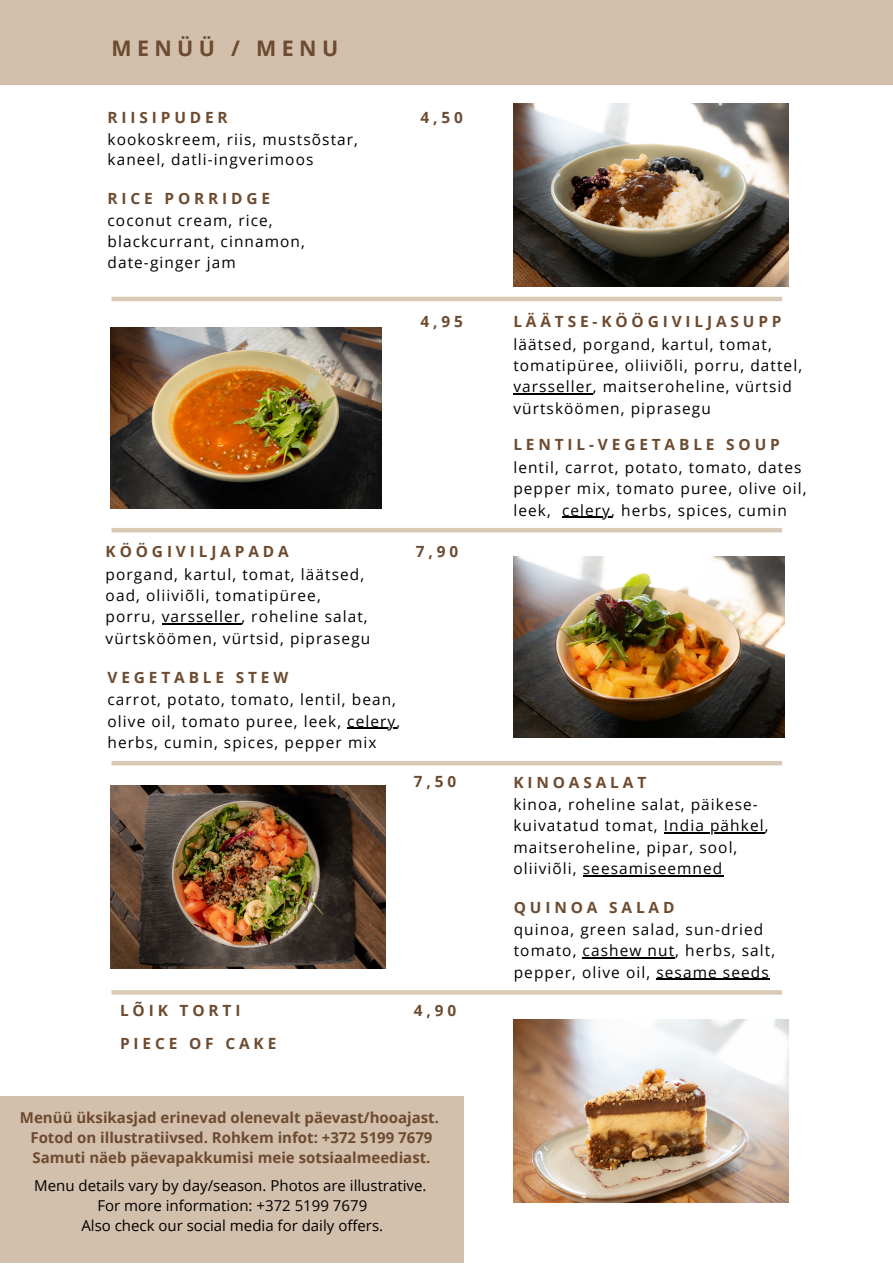
<style>
.page{position:relative;width:893px;height:1264px;background:#fff}
.page>*{position:absolute;margin:0;border:0;box-sizing:border-box;transform-origin:0 0}
.t1{font:700 21.45px "Open Sans";letter-spacing:.25em;color:#6d4b31}
.t2{font:15.45px/21.3px "Open Sans";letter-spacing:.07em;color:#000}
.t3{font:700 15.45px "Open Sans";letter-spacing:.25em;color:#6d4b31}
.t4{font:700 15px/20.2px "Open Sans";color:#6d4b31;text-align:center}
.t5{font:15px/20.2px "Open Sans";color:#000;text-align:center}
</style>
<div class="page">
<img style="left:513px;top:103px;width:275px;height:184px">
<img style="left:111px;top:327px;width:271px;height:181px">
<img style="left:513px;top:556px;width:271px;height:181px">
<img style="left:111px;top:785px;width:274px;height:183px">
<img style="left:513px;top:1019px;width:275px;height:183px">
<hr style="left:111px;top:297px;width:671px;height:4px;background:#d8cab5">
<hr style="left:111px;top:528px;width:671px;height:4px;background:#d8cab5">
<hr style="left:111px;top:761px;width:671px;height:4px;background:#d8cab5">
<svg style="left:111px;top:990px;width:671px;height:4px;background:#d9ccb8"></svg>
<div style="left:0;top:0;width:892px;height:84px;background:#d2bfac"></div>
<div style="left:0;top:1095px;width:463px;height:167px;background:#d2bfac"></div>
<hr style="left:513px;top:393px;width:80px;height:1px;background:#000">
<hr style="left:162px;top:623px;width:79px;height:1px;background:#000">
<hr style="left:664px;top:832px;width:100px;height:1px;background:#000">
<hr style="left:582px;top:875px;width:141px;height:1px;background:#000">
<hr style="left:562px;top:516px;width:49px;height:2px;background:#000">
<hr style="left:347px;top:727px;width:49px;height:2px;background:#000">
<hr style="left:582px;top:957px;width:93px;height:1px;background:#000">
<hr style="left:656px;top:978px;width:113px;height:2px;background:#000">
<p class="t1" style="left:111px;top:33px;width:228px">MENÜÜ / MENU</p>
<p class="t3" style="left:107px;top:106px;width:122px">RIISIPUDER</p>
<h2 class="t2" style="left:107px;top:128px;width:252px;line-height:20.9px">kookoskreem, riis, mustsõstar, kaneel, datli-ingverimoos</h2>
<p class="t3" style="left:107px;top:188px;width:164px">RICE PORRIDGE</p>
<h2 class="t2" style="left:107px;top:210px;width:199px;line-height:20.9px">coconut cream, rice, blackcurrant, cinnamon,</h2>
<h2 class="t2" style="left:107px;top:251px;width:130px">date-ginger jam</h2>
<p class="t3" style="left:420px;top:106px;width:44px">4,50</p>
<h2 class="t3" style="left:420px;top:311px;width:44px">4,95</h2>
<p class="t3" style="left:106px;top:540px;width:185px">KÖÖGIVILJAPADA</p>
<h2 class="t2" style="left:106px;top:563px;width:260px">porgand, kartul, tomat, läätsed, oad, oliiviõli, tomatipüree,</h2>
<p class="t2" style="left:106px;top:605px;width:266px">porru, varsseller, roheline salat, vürtsköömen, vürtsid, piprasegu</p>
<h2 class="t3" style="left:107px;top:666px;width:182px">VEGETABLE STEW</h2>
<h2 class="t2" style="left:107px;top:688px;width:294px">carrot, potato, tomato, lentil, bean, olive oil, tomato puree, leek, celery,</h2>
<h2 class="t2" style="left:107px;top:731px;width:270px">herbs, cumin, spices, pepper mix</h2>
<h2 class="t3" style="left:415px;top:540px;width:44px">7,90</h2>
<h2 class="t3" style="left:414px;top:770px;width:44px">7,50</h2>
<p class="t3" style="left:120px;top:999px;width:122px">LÕIK TORTI</p>
<p class="t3" style="left:414px;top:999px;width:44px">4,90</p>
<p class="t3" style="left:120px;top:1032px;width:158px">PIECE OF CAKE</p>
<p class="t4" style="left:20px;top:1106px;width:420px">Menüü üksikasjad erinevad olenevalt päevast/hooajast.<br>Fotod on illustratiivsed. Rohkem infot: +372 5199 7679<br>Samuti näeb päevapakkumisi meie sotsiaalmeediast.</p>
<p class="t5" style="left:34px;top:1174px;width:393px">Menu details vary by day/season. Photos are illustrative.<br>For more information: +372 5199 7679<br>Also check our social media for daily offers.</p>
<p class="t3" style="left:513px;top:311px;width:270px">LÄÄTSE-KÖÖGIVILJASUPP</p>
<h2 class="t2" style="left:513px;top:333px;width:290px">läätsed, porgand, kartul, tomat, tomatipüree, oliiviõli, porru, dattel, varsseller, maitseroheline, vürtsid vürtsköömen, piprasegu</h2>
<p class="t3" style="left:513px;top:434px;width:268px">LENTIL-VEGETABLE SOUP</p>
<h2 class="t2" style="left:513px;top:456px;width:294px">lentil, carrot, potato, tomato, dates pepper mix, tomato puree, olive oil, leek,</h2>
<p class="t2" style="left:562px;top:499px;width:226px">celery, herbs, spices, cumin</p>
<p class="t3" style="left:513px;top:771px;width:134px">KINOASALAT</p>
<p class="t2" style="left:513px;top:793px;width:257px">kinoa, roheline salat, päikese&shy;kuivatatud tomat, India pähkel,</p>
<h2 class="t2" style="left:513px;top:836px;width:225px">maitseroheline, pipar, sool, oliiviõli, seesamiseemned</h2>
<h3 class="t3" style="left:513px;top:896px;width:162px">QUINOA SALAD</h3>
<p class="t2" style="left:513px;top:918px;width:263px">quinoa, green salad, sun-dried tomato, cashew nut, herbs, salt, pepper, olive oil, sesame seeds</p>
</div>
